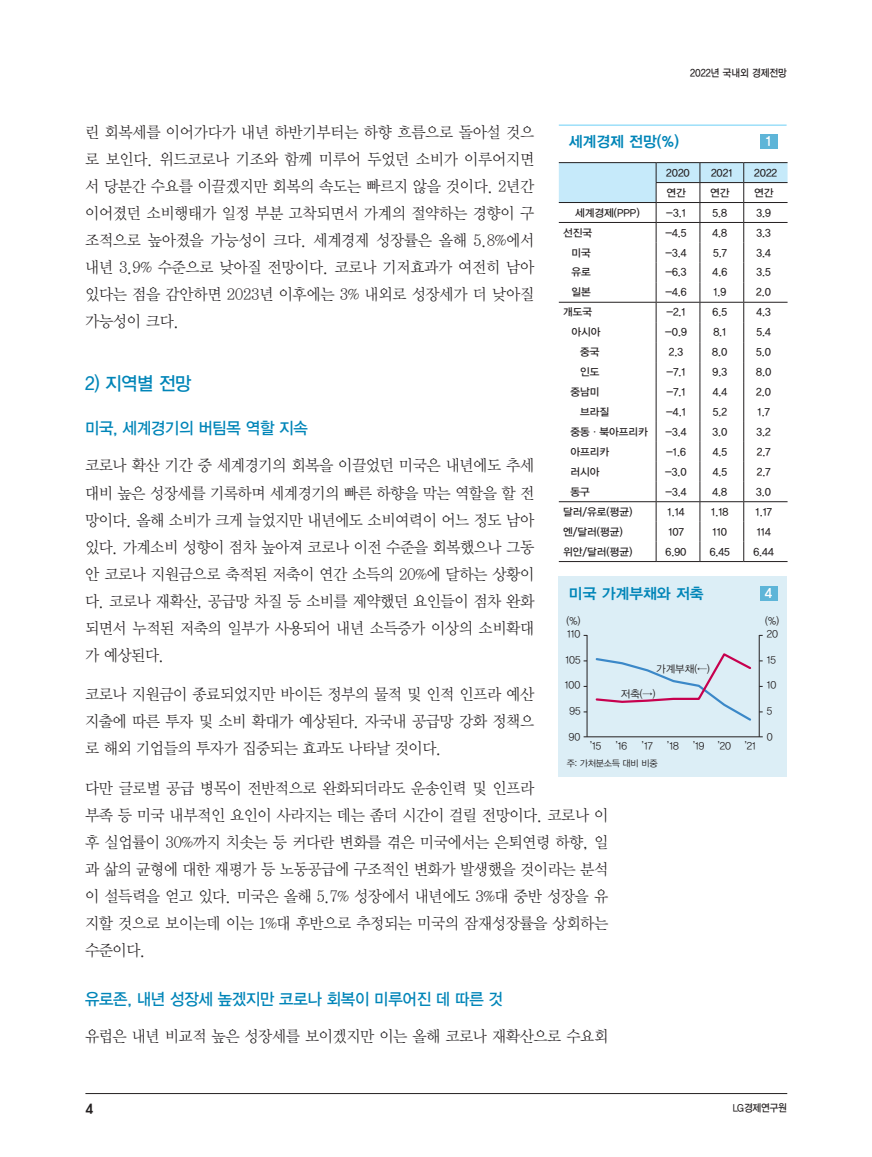
<style>
.page{position:relative;width:872px;height:1157px;background:#fff}
.page>*{position:absolute;margin:0;border:0;box-sizing:border-box;transform-origin:0 0}
._2__괄호제목{font:18.75px "YDVYGO13";color:#0085b8;scale:.95 1}
._3__원제목{font:16.5px "YDVYGO13";letter-spacing:-.02em;color:#0085b8;scale:.95 1}
._3__본문1{font:15.9px/27px "YDVY Mj O12";letter-spacing:-.03em;color:#231f20;text-align:justify;scale:.95 1}
._8__표_제목{font:15px "YDVYGO14";color:#0085b8}
.t1{font:13.5px "YDVYGO14";color:#fff}
.t2{font:13.5px "YDV Yhead M";color:#231f20}
._9__표_내용{font:10.5px "YDVYGO13";color:#231f20}
._9__표_내용-2{font:10.5px "YDVYGO13";color:#231f20;scale:.9 1}
.t3{font:10.35px "YDVYGO12";letter-spacing:-.005em;color:#231f20}
._0__주_자료{font:9px "YDVYGO12";letter-spacing:-.03em;color:#231f20}
.s1{font-family:"YDVY Mj O14"}
</style>
<div class="page">
<hr style="left:85px;top:1093px;width:702px;height:1px;background:#231f20">
<div style="left:559px;top:576px;width:228px;height:200px;background:#dceef6"></div>
<hr style="left:583px;top:736px;width:179px;height:1px;background:#231f20">
<svg style="left:595px;top:653px;width:157px;height:68px"></svg>
<hr style="left:586px;top:635px;width:1px;height:102px;background:#231f20">
<hr style="left:759px;top:635px;width:1px;height:102px;background:#231f20">
<div style="left:760px;top:586px;width:17px;height:15px;background:#5eb5d8"></div>
<div style="left:760px;top:134px;width:17px;height:15px;background:#5eb5d8"></div>
<hr style="left:559px;top:162px;width:97px;height:1px;background:#231f20">
<hr style="left:656px;top:162px;width:44px;height:1px;background:#231f20">
<hr style="left:700px;top:162px;width:43px;height:1px;background:#231f20">
<hr style="left:743px;top:162px;width:44px;height:1px;background:#231f20">
<hr style="left:559px;top:561px;width:97px;height:1px;background:#231f20">
<hr style="left:656px;top:561px;width:44px;height:1px;background:#231f20">
<hr style="left:700px;top:561px;width:43px;height:1px;background:#231f20">
<hr style="left:743px;top:561px;width:44px;height:1px;background:#231f20">
<svg style="left:559px;top:163px;width:228px;height:398px"></svg>
<hr style="left:700px;top:222px;width:43px;height:1px;background:#231f20">
<hr style="left:743px;top:222px;width:44px;height:1px;background:#231f20">
<hr style="left:656px;top:222px;width:44px;height:1px;background:#231f20">
<hr style="left:559px;top:501px;width:97px;height:1px;background:#231f20">
<hr style="left:656px;top:501px;width:44px;height:1px;background:#231f20">
<hr style="left:700px;top:501px;width:43px;height:1px;background:#231f20">
<hr style="left:743px;top:501px;width:44px;height:1px;background:#231f20">
<hr style="left:700px;top:202px;width:43px;height:1px;background:#231f20">
<hr style="left:743px;top:202px;width:44px;height:1px;background:#231f20">
<hr style="left:656px;top:202px;width:44px;height:1px;background:#231f20">
<hr style="left:559px;top:125px;width:227px;height:1px;background:#6bcff6">
<p class="_9__표_내용-2" style="left:690px;top:66px;width:109px">2022년 국내외 경제전망</p>
<p class="_3__본문1" style="left:85px;top:118px;width:474px">린 회복세를 이어가다가 내년 하반기부터는 하향 흐름으로 돌아설 것으 로 보인다. 위드코로나 기조와 함께 미루어 두었던 소비가 이루어지면 서 당분간 수요를 이끌겠지만 회복의 속도는 빠르지 않을 것이다. 2년간 이어졌던 소비행태가 일정 부분 고착되면서 가계의 절약하는 경향이 구 조적으로 높아졌을 가능성이 크다. 세계경제 성장률은 올해 5.8%에서 내년 3.9% 수준으로 낮아질 전망이다. 코로나 기저효과가 여전히 남아 있다는 점을 감안하면 2023년 이후에는 3% 내외로 성장세가 더 낮아질 가능성이 크다.</p>
<p class="_8__표_제목" style="left:569px;top:131px;width:112px">세계경제 전망(%)</p>
<p class="t1" style="left:766px;top:132px;width:7px">1</p>
<p class="_9__표_내용" style="left:666px;top:165px;width:25px">2020</p>
<p class="_9__표_내용" style="left:711px;top:165px;width:23px">2021</p>
<p class="_9__표_내용" style="left:754px;top:165px;width:24px">2022</p>
<p class="_9__표_내용" style="left:666px;top:185px;width:21px">연간</p>
<p class="_9__표_내용" style="left:710px;top:185px;width:21px">연간</p>
<p class="_9__표_내용" style="left:754px;top:185px;width:21px">연간</p>
<p class="_9__표_내용" style="left:575px;top:205px;width:66px">세계경제(PPP)</p>
<p class="_9__표_내용" style="left:666px;top:205px;width:21px">-3.1</p>
<p class="_9__표_내용" style="left:712px;top:205px;width:16px">5.8</p>
<p class="_9__표_내용" style="left:756px;top:205px;width:16px">3.9</p>
<p class="_9__표_내용" style="left:563px;top:225px;width:30px">선진국</p>
<p class="_9__표_내용" style="left:665px;top:225px;width:23px">-4.5</p>
<p class="_9__표_내용" style="left:712px;top:225px;width:16px">4.8</p>
<p class="_9__표_내용" style="left:756px;top:225px;width:16px">3.3</p>
<p class="_9__표_내용" style="left:571px;top:245px;width:21px">미국</p>
<p class="_9__표_내용" style="left:665px;top:245px;width:23px">-3.4</p>
<p class="_9__표_내용" style="left:713px;top:245px;width:15px">5.7</p>
<p class="_9__표_내용" style="left:756px;top:245px;width:16px">3.4</p>
<p class="_9__표_내용" style="left:571px;top:265px;width:21px">유로</p>
<p class="_9__표_내용" style="left:665px;top:265px;width:23px">-6.3</p>
<p class="_9__표_내용" style="left:712px;top:265px;width:16px">4.6</p>
<p class="_9__표_내용" style="left:756px;top:265px;width:16px">3.5</p>
<p class="_9__표_내용" style="left:571px;top:285px;width:21px">일본</p>
<p class="_9__표_내용" style="left:665px;top:285px;width:23px">-4.6</p>
<p class="_9__표_내용" style="left:713px;top:285px;width:14px">1.9</p>
<p class="_9__표_내용" style="left:756px;top:285px;width:16px">2.0</p>
<p class="_9__표_내용" style="left:563px;top:305px;width:30px">개도국</p>
<p class="_9__표_내용" style="left:666px;top:305px;width:21px">-2.1</p>
<p class="_9__표_내용" style="left:712px;top:305px;width:16px">6.5</p>
<p class="_9__표_내용" style="left:756px;top:305px;width:16px">4.3</p>
<p class="_9__표_내용" style="left:571px;top:325px;width:30px">아시아</p>
<p class="_9__표_내용" style="left:665px;top:325px;width:23px">-0.9</p>
<p class="_9__표_내용" style="left:713px;top:325px;width:15px">8.1</p>
<p class="_9__표_내용" style="left:756px;top:325px;width:16px">5.4</p>
<p class="_9__표_내용" style="left:580px;top:345px;width:21px">중국</p>
<p class="_9__표_내용" style="left:669px;top:345px;width:16px">2.3</p>
<p class="_9__표_내용" style="left:712px;top:345px;width:17px">8.0</p>
<p class="_9__표_내용" style="left:756px;top:345px;width:17px">5.0</p>
<p class="_9__표_내용" style="left:580px;top:365px;width:21px">인도</p>
<p class="_9__표_내용" style="left:666px;top:365px;width:20px">-7.1</p>
<p class="_9__표_내용" style="left:712px;top:365px;width:16px">9.3</p>
<p class="_9__표_내용" style="left:756px;top:365px;width:17px">8.0</p>
<p class="_9__표_내용" style="left:570px;top:385px;width:30px">중남미</p>
<p class="_9__표_내용" style="left:666px;top:385px;width:20px">-7.1</p>
<p class="_9__표_내용" style="left:712px;top:385px;width:16px">4.4</p>
<p class="_9__표_내용" style="left:756px;top:385px;width:16px">2.0</p>
<p class="_9__표_내용" style="left:580px;top:405px;width:30px">브라질</p>
<p class="_9__표_내용" style="left:666px;top:405px;width:21px">-4.1</p>
<p class="_9__표_내용" style="left:713px;top:405px;width:16px">5.2</p>
<p class="_9__표_내용" style="left:757px;top:405px;width:14px">1.7</p>
<p class="_9__표_내용" style="left:570px;top:425px;width:79px">중동<span class="s1">·</span>북아프리카</p>
<p class="_9__표_내용" style="left:665px;top:425px;width:23px">-3.4</p>
<p class="_9__표_내용" style="left:712px;top:425px;width:17px">3.0</p>
<p class="_9__표_내용" style="left:756px;top:425px;width:16px">3.2</p>
<p class="_9__표_내용" style="left:570px;top:445px;width:40px">아프리카</p>
<p class="_9__표_내용" style="left:666px;top:445px;width:21px">-1.6</p>
<p class="_9__표_내용" style="left:712px;top:445px;width:16px">4.5</p>
<p class="_9__표_내용" style="left:757px;top:445px;width:15px">2.7</p>
<p class="_9__표_내용" style="left:570px;top:465px;width:30px">러시아</p>
<p class="_9__표_내용" style="left:665px;top:465px;width:23px">-3.0</p>
<p class="_9__표_내용" style="left:712px;top:465px;width:16px">4.5</p>
<p class="_9__표_내용" style="left:757px;top:465px;width:15px">2.7</p>
<p class="_9__표_내용" style="left:570px;top:484px;width:21px">동구</p>
<p class="_9__표_내용" style="left:665px;top:484px;width:23px">-3.4</p>
<p class="_9__표_내용" style="left:712px;top:484px;width:16px">4.8</p>
<p class="_9__표_내용" style="left:756px;top:484px;width:17px">3.0</p>
<p class="_9__표_내용" style="left:563px;top:504px;width:71px">달러/유로(평균)</p>
<p class="_9__표_내용" style="left:667px;top:504px;width:19px">1.14</p>
<p class="_9__표_내용" style="left:711px;top:504px;width:19px">1.18</p>
<p class="_9__표_내용" style="left:755px;top:504px;width:18px">1.17</p>
<p class="_9__표_내용" style="left:563px;top:524px;width:61px">엔/달러(평균)</p>
<p class="_9__표_내용" style="left:668px;top:524px;width:17px">107</p>
<p class="_9__표_내용" style="left:712px;top:524px;width:16px">110</p>
<p class="_9__표_내용" style="left:756px;top:524px;width:16px">114</p>
<p class="_9__표_내용" style="left:563px;top:544px;width:71px">위안/달러(평균)</p>
<p class="_9__표_내용" style="left:665px;top:544px;width:22px">6.90</p>
<p class="_9__표_내용" style="left:710px;top:544px;width:22px">6.45</p>
<p class="_9__표_내용" style="left:753px;top:544px;width:22px">6.44</p>
<p class="_2__괄호제목" style="left:85px;top:371px;width:114px">2) 지역별 전망</p>
<p class="_3__원제목" style="left:85px;top:417px;width:236px">미국, 세계경기의 버팀목 역할 지속</p>
<p class="_3__본문1" style="left:85px;top:451px;width:474px">코로나 확산 기간 중 세계경기의 회복을 이끌었던 미국은 내년에도 추세 대비 높은 성장세를 기록하며 세계경기의 빠른 하향을 막는 역할을 할 전 망이다. 올해 소비가 크게 늘었지만 내년에도 소비여력이 어느 정도 남아 있다. 가계소비 성향이 점차 높아져 코로나 이전 수준을 회복했으나 그동 안 코로나 지원금으로 축적된 저축이 연간 소득의 20%에 달하는 상황이 다. 코로나 재확산, 공급망 차질 등 소비를 제약했던 요인들이 점차 완화 되면서 누적된 저축의 일부가 사용되어 내년 소득증가 이상의 소비확대 가 예상된다.</p>
<p class="_3__본문1" style="left:85px;top:680px;width:474px">코로나 지원금이 종료되었지만 바이든 정부의 물적 및 인적 인프라 예산 지출에 따른 투자 및 소비 확대가 예상된다. 자국내 공급망 강화 정책으 로 해외 기업들의 투자가 집중되는 효과도 나타날 것이다.</p>
<p class="_3__본문1" style="left:85px;top:774px;width:552px;text-align:left">다만 글로벌 공급 병목이 전반적으로 완화되더라도 운송인력 및 인프라<br>부족 등 미국 내부적인 요인이 사라지는 데는 좀더 시간이 걸릴 전망이다. 코로나 이 후 실업률이 30%까지 치솟는 등 커다란 변화를 겪은 미국에서는 은퇴연령 하향, 일 과 삶의 균형에 대한 재평가 등 노동공급에 구조적인 변화가 발생했을 것이라는 분석 이 설득력을 얻고 있다. 미국은 올해 5.7% 성장에서 내년에도 3%대 중반 성장을 유 지할 것으로 보이는데 이는 1%대 후반으로 추정되는 미국의 잠재성장률을 상회하는 수준이다.</p>
<p class="_3__원제목" style="left:85px;top:987px;width:441px">유로존, 내년 성장세 높겠지만 코로나 회복이 미루어진 데 따른 것</p>
<p class="_3__본문1" style="left:85px;top:1021px;width:552px">유럽은 내년 비교적 높은 성장세를 보이겠지만 이는 올해 코로나 재확산으로 수요회</p>
<p class="_8__표_제목" style="left:569px;top:583px;width:136px">미국 가계부채와 저축</p>
<p class="t1" style="left:765px;top:584px;width:9px">4</p>
<p class="t3" style="left:566px;top:614px;width:16px">(%)</p>
<p class="t3" style="left:765px;top:614px;width:16px">(%)</p>
<p class="t3" style="left:767px;top:627px;width:13px">20</p>
<p class="t3" style="left:567px;top:627px;width:15px">110</p>
<p class="t3" style="left:565px;top:653px;width:17px">105</p>
<p class="t3" style="left:767px;top:653px;width:11px">15</p>
<p class="t3" style="left:656px;top:662px;width:55px">가계부채(←)</p>
<p class="t3" style="left:565px;top:678px;width:17px">100</p>
<p class="t3" style="left:767px;top:678px;width:11px">10</p>
<p class="t3" style="left:621px;top:686px;width:36px">저축(→)</p>
<p class="t3" style="left:569px;top:704px;width:13px">95</p>
<p class="t3" style="left:767px;top:704px;width:7px">5</p>
<p class="t3" style="left:569px;top:729px;width:13px">90</p>
<p class="t3" style="left:767px;top:729px;width:8px">0</p>
<p class="t3" style="left:589px;top:738px;width:13px">’15</p>
<p class="t3" style="left:615px;top:738px;width:13px">’16</p>
<p class="t3" style="left:641px;top:738px;width:13px">’17</p>
<p class="t3" style="left:667px;top:738px;width:13px">’18</p>
<p class="t3" style="left:692px;top:738px;width:13px">’19</p>
<p class="t3" style="left:717px;top:738px;width:15px">’20</p>
<p class="t3" style="left:744px;top:738px;width:13px">’21</p>
<p class="_0__주_자료" style="left:567px;top:757px;width:92px">주: 가처분소득 대비 비중</p>
<p class="t2" style="left:85px;top:1102px;width:9px">4</p>
<p class="_9__표_내용-2" style="left:733px;top:1101px;width:61px">LG경제연구원</p>
</div>
